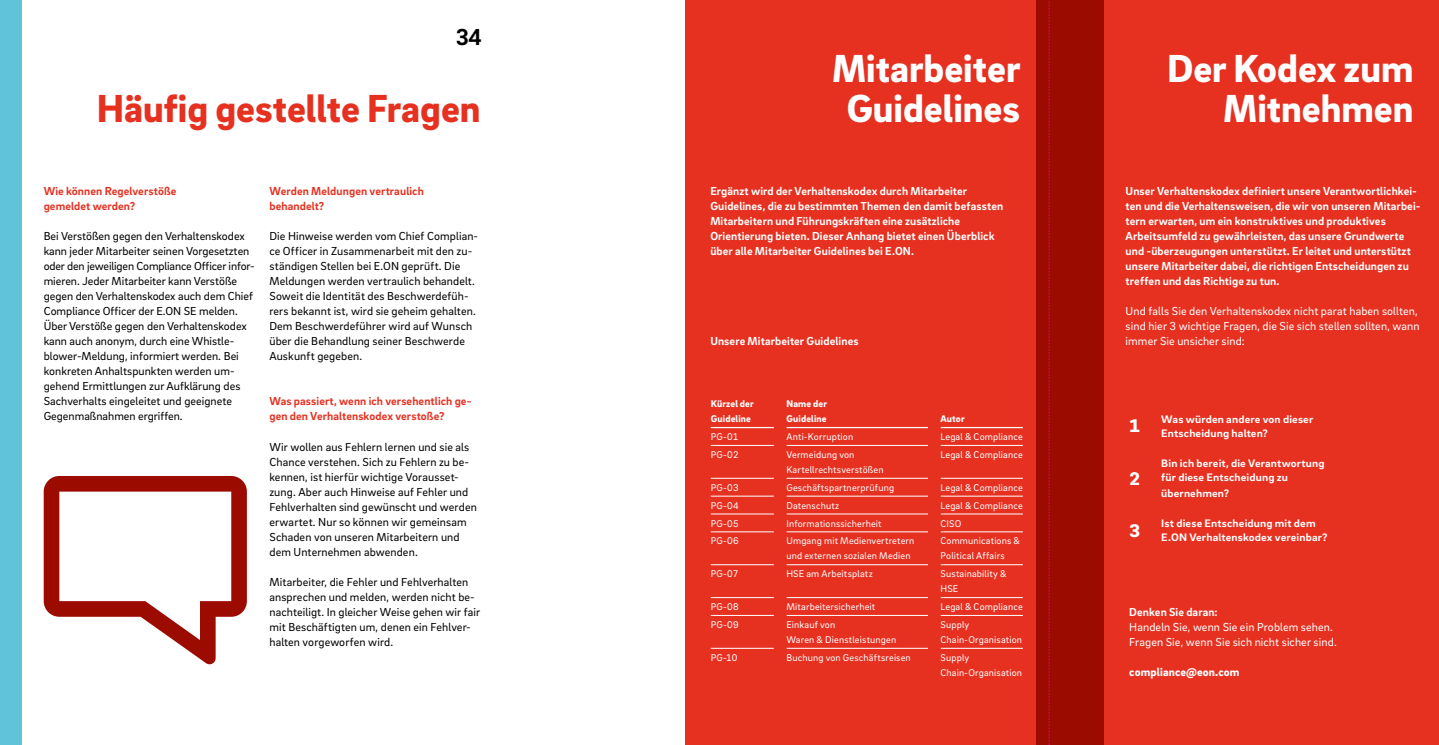
<style>
.page{position:relative;width:1439px;height:745px;background:#fff}
.page>*{position:absolute;margin:0;border:0;box-sizing:border-box;transform-origin:0 0}
.t1{font:900 40px/40px "EON Brix Sans";color:#fff;text-align:center}
.t2{font:900 40px "EON Brix Sans";color:#e63121}
.t3{font:700 23.62px "EON Brix Sans";color:#000}
.t4{font:900 18.75px "EON Brix Sans";color:#fff;scale:1.07 1}
.t5{font:11.88px/15px "EON Brix Sans";letter-spacing:.005em;color:#000}
.t6{font:700 11.88px/15px "EON Brix Sans";letter-spacing:.01em;color:#fff}
.t7{font:11.88px/15px "EON Brix Sans";letter-spacing:.01em;color:#fff}
.t8{font:700 11.88px/15px "EON Brix Sans";letter-spacing:.01em;color:#e63121}
.t9{font:900 11.88px "EON Brix Sans";letter-spacing:.01em;color:#fff}
.t10{font:700 11.12px/14px "EON Brix Sans";letter-spacing:.01em;color:#fff;scale:1.07 1}
.t11{font:10px/15px "EON Brix Sans";letter-spacing:.015em;color:#fff}
.t12{font:900 10px/15px "EON Brix Sans";letter-spacing:.015em;color:#fff}
</style>
<div class="page">
<div style="left:0;top:0;width:22px;height:744px;background:#60c3d9"></div>
<div style="left:685px;top:0;width:754px;height:744px;background:#e63121"></div>
<hr style="left:711px;top:426px;width:63px;height:2px;background:#fff">
<hr style="left:786px;top:426px;width:142px;height:2px;background:#fff">
<hr style="left:940px;top:426px;width:83px;height:2px;background:#fff">
<hr style="left:711px;top:445px;width:63px;height:1px;background:#fff">
<hr style="left:786px;top:445px;width:142px;height:1px;background:#fff">
<hr style="left:940px;top:445px;width:83px;height:1px;background:#fff">
<hr style="left:711px;top:477px;width:63px;height:1px;background:#fff">
<hr style="left:786px;top:477px;width:142px;height:1px;background:#fff">
<hr style="left:940px;top:477px;width:83px;height:1px;background:#fff">
<hr style="left:711px;top:495px;width:63px;height:1px;background:#fff">
<hr style="left:786px;top:495px;width:142px;height:1px;background:#fff">
<hr style="left:940px;top:495px;width:83px;height:1px;background:#fff">
<hr style="left:711px;top:513px;width:63px;height:1px;background:#fff">
<hr style="left:786px;top:513px;width:142px;height:1px;background:#fff">
<hr style="left:940px;top:513px;width:83px;height:1px;background:#fff">
<hr style="left:711px;top:531px;width:63px;height:1px;background:#fff">
<hr style="left:786px;top:531px;width:142px;height:1px;background:#fff">
<hr style="left:940px;top:531px;width:83px;height:1px;background:#fff">
<hr style="left:711px;top:564px;width:63px;height:1px;background:#fff">
<hr style="left:786px;top:564px;width:142px;height:1px;background:#fff">
<hr style="left:940px;top:564px;width:83px;height:1px;background:#fff">
<hr style="left:711px;top:597px;width:63px;height:1px;background:#fff">
<hr style="left:786px;top:597px;width:142px;height:1px;background:#fff">
<hr style="left:940px;top:597px;width:83px;height:1px;background:#fff">
<hr style="left:711px;top:614px;width:63px;height:1px;background:#fff">
<hr style="left:786px;top:614px;width:142px;height:1px;background:#fff">
<hr style="left:940px;top:614px;width:83px;height:1px;background:#fff">
<hr style="left:711px;top:647px;width:63px;height:1px;background:#fff">
<hr style="left:786px;top:647px;width:142px;height:1px;background:#fff">
<hr style="left:940px;top:647px;width:83px;height:1px;background:#fff">
<div style="left:1036px;top:0;width:67px;height:744px;background:#9c0b00"></div>
<svg style="left:1049px;top:0;width:1px;height:744px"></svg>
<svg style="left:44px;top:476px;width:203px;height:189px"></svg>
<h2 class="t3" style="left:456px;top:22px;width:27px">34</h2>
<h1 class="t2" style="left:97px;top:82px;width:385px">Häufig gestellte Fragen</h1>
<p class="t8" style="left:44px;top:183px;width:134px">Wie können Regelverstöße gemeldet werden?</p>
<p class="t5" style="left:44px;top:228px;width:212px">Bei Verstößen gegen den Verhaltenskodex kann jeder Mitarbeiter seinen Vorgesetzten oder den jeweiligen Compliance Officer infor&shy;mieren. Jeder Mitarbeiter kann Verstöße gegen den Verhaltenskodex auch dem Chief Compliance Officer der E.ON SE melden.<br>Über Verstöße gegen den Verhaltenskodex kann auch anonym, durch eine Whistle&shy;blower-Meldung, informiert werden. Bei konkreten Anhaltspunkten werden um&shy;gehend Ermittlungen zur Aufklärung des Sachverhalts eingeleitet und geeignete Gegenmaßnahmen ergriffen.</p>
<p class="t8" style="left:269px;top:183px;width:156px">Werden Meldungen vertraulich behandelt?</p>
<p class="t5" style="left:269px;top:228px;width:210px">Die Hinweise werden vom Chief Complian&shy;ce Officer in Zusammenarbeit mit den zu&shy;ständigen Stellen bei E.ON geprüft. Die Meldungen werden vertraulich behandelt.<br>Soweit die Identität des Beschwerdefüh&shy;rers bekannt ist, wird sie geheim gehalten.<br>Dem Beschwerdeführer wird auf Wunsch über die Behandlung seiner Beschwerde Auskunft gegeben.</p>
<p class="t8" style="left:269px;top:393px;width:203px">Was passiert, wenn ich versehentlich ge&shy;gen den Verhaltenskodex verstoße?</p>
<p class="t5" style="left:269px;top:438px;width:209px">Wir wollen aus Fehlern lernen und sie als Chance verstehen. Sich zu Fehlern zu be&shy;kennen, ist hierfür wichtige Vorausset&shy;zung. Aber auch Hinweise auf Fehler und Fehlverhalten sind gewünscht und werden erwartet. Nur so können wir gemeinsam Schaden von unseren Mitarbeitern und dem Unternehmen abwenden.</p>
<p class="t5" style="left:269px;top:573px;width:212px">Mitarbeiter, die Fehler und Fehlverhalten ansprechen und melden, werden nicht be&shy;nachteiligt. In gleicher Weise gehen wir fair mit Beschäftigten um, denen ein Fehlver&shy;halten vorgeworfen wird.</p>
<h1 class="t1" style="left:832px;top:46px;width:190px">Mitarbeiter<br>Guidelines</h1>
<p class="t6" style="left:710px;top:183px;width:294px">Ergänzt wird der Verhaltenskodex durch Mitarbeiter Guidelines, die zu bestimmten Themen den damit befassten Mitarbeitern und Führungskräften eine zusätzliche Orientierung bieten. Dieser Anhang bietet einen Überblick über alle Mitarbeiter Guidelines bei E.ON.</p>
<p class="t6" style="left:710px;top:333px;width:150px">Unsere Mitarbeiter Guidelines</p>
<p class="t12" style="left:711px;top:395px;width:44px">Kürzel der<br>Guideline</p>
<p class="t12" style="left:786px;top:395px;width:42px">Name der<br>Guideline</p>
<p class="t12" style="left:940px;top:410px;width:26px">Autor</p>
<p class="t11" style="left:711px;top:428px;width:29px">PG-01</p>
<p class="t11" style="left:786px;top:428px;width:68px">Anti-Korruption</p>
<p class="t11" style="left:940px;top:428px;width:84px">Legal &amp; Compliance</p>
<p class="t11" style="left:711px;top:446px;width:29px">PG-02</p>
<p class="t11" style="left:786px;top:446px;width:99px">Vermeidung von<br>Kartellrechtsverstößen</p>
<p class="t11" style="left:940px;top:446px;width:84px">Legal &amp; Compliance</p>
<p class="t11" style="left:711px;top:479px;width:29px">PG-03</p>
<p class="t11" style="left:786px;top:479px;width:109px">Geschäftspartnerprüfung</p>
<p class="t11" style="left:940px;top:479px;width:84px">Legal &amp; Compliance</p>
<p class="t11" style="left:711px;top:497px;width:30px">PG-04</p>
<p class="t11" style="left:786px;top:497px;width:54px">Datenschutz</p>
<p class="t11" style="left:940px;top:497px;width:84px">Legal &amp; Compliance</p>
<p class="t11" style="left:711px;top:515px;width:29px">PG-05</p>
<p class="t11" style="left:786px;top:515px;width:97px">Informationssicherheit</p>
<p class="t11" style="left:940px;top:515px;width:22px">CISO</p>
<p class="t11" style="left:711px;top:532px;width:30px">PG-06</p>
<p class="t11" style="left:786px;top:532px;width:129px">Umgang mit Medienvertretern und externen sozialen Medien</p>
<p class="t11" style="left:940px;top:532px;width:81px">Communications &amp;<br>Political Affairs</p>
<p class="t11" style="left:711px;top:565px;width:29px">PG-07</p>
<p class="t11" style="left:786px;top:565px;width:88px">HSE am Arbeitsplatz</p>
<p class="t11" style="left:940px;top:565px;width:68px">Sustainability &amp;<br>HSE</p>
<p class="t11" style="left:711px;top:598px;width:29px">PG-08</p>
<p class="t11" style="left:786px;top:598px;width:90px">Mitarbeitersicherheit</p>
<p class="t11" style="left:940px;top:598px;width:84px">Legal &amp; Compliance</p>
<p class="t11" style="left:711px;top:616px;width:30px">PG-09</p>
<p class="t11" style="left:786px;top:616px;width:111px">Einkauf von<br>Waren &amp; Dienstleistungen</p>
<p class="t11" style="left:940px;top:616px;width:83px">Supply<br>Chain-Organisation</p>
<p class="t11" style="left:711px;top:649px;width:28px">PG-10</p>
<p class="t11" style="left:786px;top:649px;width:126px">Buchung von Geschäftsreisen</p>
<p class="t11" style="left:940px;top:649px;width:83px">Supply<br>Chain-Organisation</p>
<h1 class="t1" style="left:1167px;top:46px;width:248px;text-align:right">Der Kodex zum<br>Mitnehmen</h1>
<p class="t6" style="left:1125px;top:183px;width:296px">Unser Verhaltenskodex definiert unsere Verantwortlichkei&shy;ten und die Verhaltensweisen, die wir von unseren Mitarbei&shy;tern erwarten, um ein konstruktives und produktives Arbeitsumfeld zu gewährleisten, das unsere Grundwerte und -überzeugungen unterstützt. Er leitet und unterstützt unsere Mitarbeiter dabei, die richtigen Entscheidungen zu treffen und das Richtige zu tun.</p>
<p class="t7" style="left:1125px;top:303px;width:295px">Und falls Sie den Verhaltenskodex nicht parat haben sollten, sind hier 3 wichtige Fragen, die Sie sich stellen sollten, wann immer Sie unsicher sind:</p>
<h3 class="t4" style="left:1129px;top:413px;width:12px">1</h3>
<p class="t10" style="left:1161px;top:411px;width:144px">Was würden andere von dieser<br>Entscheidung halten?</p>
<h3 class="t4" style="left:1129px;top:466px;width:12px">2</h3>
<p class="t10" style="left:1161px;top:456px;width:154px">Bin ich bereit, die Verantwortung für diese Entscheidung zu</p>
<p class="t10" style="left:1161px;top:485px;width:65px">übernehmen?</p>
<h3 class="t4" style="left:1129px;top:517px;width:12px">3</h3>
<p class="t10" style="left:1161px;top:515px;width:157px">Ist diese Entscheidung mit dem<br>E.ON Verhaltenskodex vereinbar?</p>
<p class="t6" style="left:1129px;top:603px;width:90px">Denken Sie daran:</p>
<p class="t7" style="left:1129px;top:618px;width:209px">Handeln Sie, wenn Sie ein Problem sehen.<br>Fragen Sie, wenn Sie sich nicht sicher sind.</p>
<p class="t9" style="left:1129px;top:663px;width:112px">compliance@eon.com</p>
</div>
